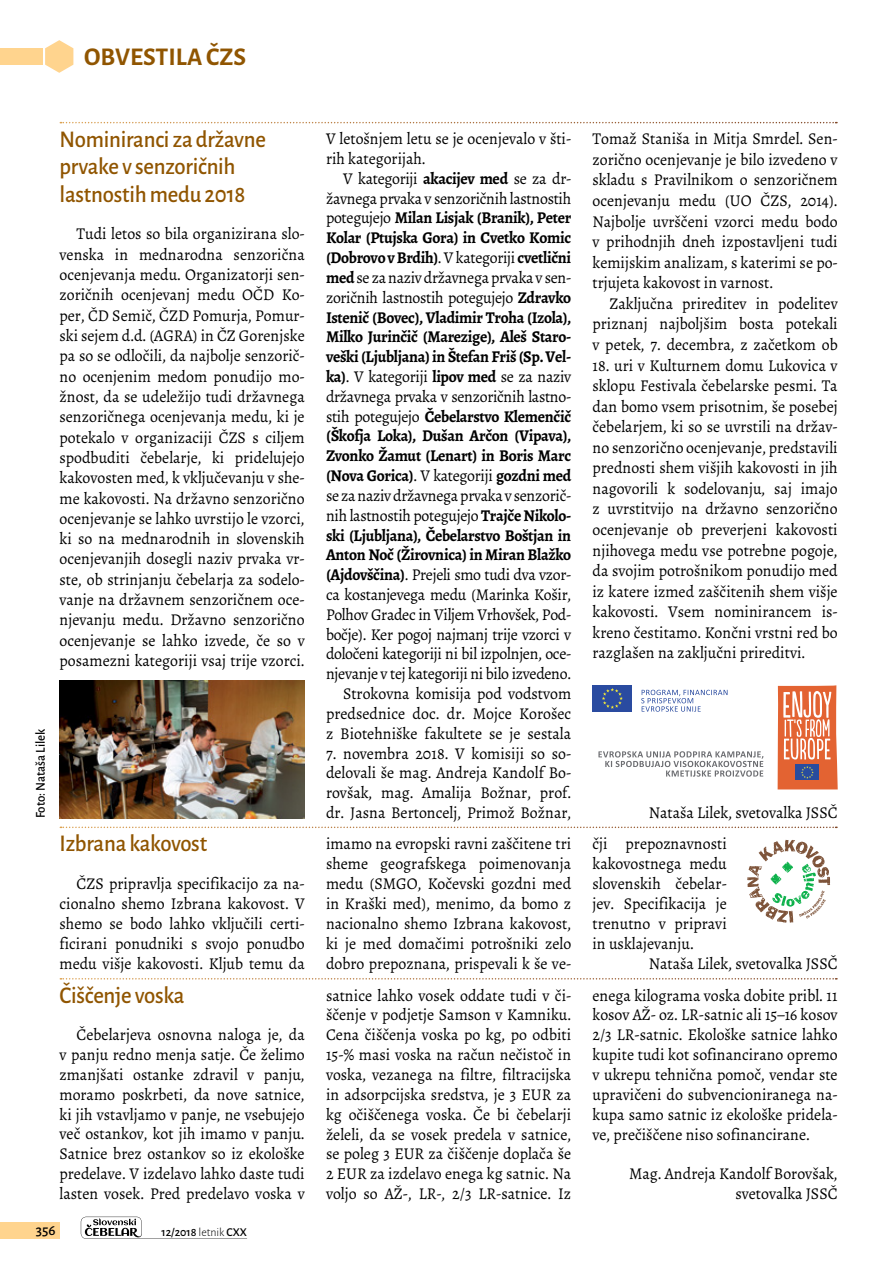
<style>
.page{position:relative;width:893px;height:1263px;background:#fff}
.page>*{position:absolute;margin:0;border:0;box-sizing:border-box;transform-origin:0 0}
.t1{font:700 25.5px "Alegreya Sans";color:#905501}
.t2{font:500 24px/27.6px "Alegreya Sans";letter-spacing:-.01em;color:#905501;scale:.95 1}
.t3{font:16.5px/20.5px "Alegreya";color:#000;text-align:justify;scale:.96 1}
.t4{font:16.5px/19.8px "Alegreya";letter-spacing:-.02em;color:#000;text-align:right;scale:.96 1}
.t5{font:500 15px "Alegreya Sans";color:#000}
.t6{font:500 13.5px "Alegreya Sans";color:#000;scale:.96 1}
.t7{font:500 12px "Alegreya Sans";color:#000}
.s1{font-weight:300}
.s2{font-weight:700}
</style>
<div class="page">
<svg style="left:81px;top:1217px;width:166px;height:22px"></svg>
<div style="left:0;top:48px;width:43px;height:17px;background:#ffd48e"></div>
<svg style="left:45px;top:40px;width:28px;height:33px"></svg>
<div style="left:0;top:1222px;width:60px;height:17px;background:#ffd48e"></div>
<svg style="left:60px;top:122px;width:776px;height:1px"></svg>
<img style="left:60px;top:680px;width:245px;height:138px">
<div style="left:593px;top:685px;width:39px;height:27px;background:#2a4ba0"></div>
<svg style="left:602px;top:688px;width:21px;height:21px"></svg>
<svg style="left:641px;top:690px;width:86px;height:22px"></svg>
<svg style="left:778px;top:685px;width:60px;height:104px;background:#de8567"></svg>
<svg style="left:598px;top:751px;width:165px;height:26px"></svg>
<svg style="left:60px;top:826px;width:778px;height:97px"></svg>
<svg style="left:60px;top:978px;width:776px;height:1px"></svg>
<h1 class="t1" style="left:84px;top:38px;width:163px">OBVESTILA ČZS</h1>
<h2 class="t2" style="left:60px;top:124px;width:219px">Nominiranci za državne prvake v senzoričnih lastnostih medu 2018</h2>
<p class="t3" style="left:60px;top:224px;width:257px;text-indent:17px">Tudi letos so bila organizirana slo&shy;venska in mednarodna senzorična ocenjevanja medu. Organizatorji sen&shy;zoričnih ocenjevanj medu OČD Ko&shy;per, ČD Semič, ČZD Pomurja, Pomur&shy;ski sejem d.d. (AGRA) in ČZ Gorenjske pa so se odločili, da najbolje senzorič&shy;no ocenjenim medom ponudijo mo&shy;žnost, da se udeležijo tudi državnega senzoričnega ocenjevanja medu, ki je potekalo v organizaciji ČZS s ciljem spodbuditi čebelarje, ki pridelujejo kakovosten med, k vključevanju v she&shy;me kakovosti. Na državno senzorično ocenjevanje se lahko uvrstijo le vzorci, ki so na mednarodnih in slovenskih ocenjevanjih dosegli naziv prvaka vr&shy;ste, ob strinjanju čebelarja za sodelo&shy;vanje na državnem senzoričnem oce&shy;njevanju medu. Državno senzorično ocenjevanje se lahko izvede, če so v posamezni kategoriji vsaj trije vzorci.</p>
<p class="t6" style="left:31px;top:818px;width:95px;rotate:-90deg">Foto: Nataša Lilek</p>
<h2 class="t2" style="left:60px;top:828px;width:157px">Izbrana kakovost</h2>
<p class="t3" style="left:60px;top:873px;width:257px;text-indent:17px">ČZS pripravlja specifikacijo za na&shy;cionalno shemo Izbrana kakovost. V shemo se bodo lahko vključili certi&shy;ficirani ponudniki s svojo ponudbo medu višje kakovosti. Kljub temu da</p>
<h2 class="t2" style="left:60px;top:980px;width:133px">Čiščenje voska</h2>
<p class="t3" style="left:60px;top:1024px;width:257px;line-height:20px;text-indent:17px">Čebelarjeva osnovna naloga je, da v panju redno menja satje. Če želimo zmanjšati ostanke zdravil v panju, moramo poskrbeti, da nove satnice, ki jih vstavljamo v panje, ne vsebujejo več ostankov, kot jih imamo v panju.<br>Satnice brez ostankov so iz ekološke predelave. V izdelavo lahko daste tudi lasten vosek. Pred predelavo voska v</p>
<p class="t5" style="left:36px;top:1220px;width:21px">356</p>
<p class="t7" style="left:162px;top:1223px;width:87px">12/2018 <span class="s1">letnik</span> CXX</p>
<p class="t3" style="left:326px;top:129px;width:257px;line-height:19.8px">V letošnjem letu se je ocenjevalo v šti&shy;rih kategorijah.</p>
<p class="t4" style="left:326px;top:169px;width:257px">V kategoriji <span class="s2">akacijev med</span> se za dr&shy;žavnega prvaka v senzoričnih lastnostih potegujejo <span class="s2">Milan Lisjak (Branik), Peter Kolar (Ptujska Gora) in Cvetko Komic (Dobrovo v Brdih)</span>. V kategoriji <span class="s2">cvetlični med</span> se za naziv državnega prvaka v sen&shy;zoričnih lastnostih potegujejo <span class="s2">Zdravko Istenič (Bovec), Vladimir Troha (Izola), Milko Jurinčič (Marezige), Aleš Staro&shy;veški (Ljubljana) in Štefan Friš (Sp. Vel&shy;ka)</span>. V kategoriji <span class="s2">lipov med</span> se za naziv državnega prvaka v senzoričnih lastno&shy;stih potegujejo <span class="s2">Čebelarstvo Klemenčič (Škofja Loka), Dušan Arčon (Vipava), Zvonko Žamut (Lenart) in Boris Marc (Nova Gorica)</span>. V kategoriji <span class="s2">gozdni med </span>se za naziv državnega prvaka v senzorič&shy;nih lastnostih potegujejo <span class="s2">Trajče Nikolo&shy;ski (Ljubljana), Čebelarstvo Boštjan in Anton Noč (Žirovnica) in Miran Blažko (Ajdovščina)</span>. Prejeli smo tudi dva vzor&shy;ca kostanjevega medu (Marinka Košir, Polhov Gradec in Viljem Vrhovšek, Pod&shy;bočje). Ker pogoj najmanj trije vzorci v določeni kategoriji ni bil izpolnjen, oce&shy;njevanje v tej kategoriji ni bilo izvedeno.<br>Strokovna komisija pod vodstvom predsednice doc. dr. Mojce Korošec z Biotehniške fakultete se je sestala</p>
<p class="t3" style="left:326px;top:743px;width:257px;line-height:19.8px">7. novembra 2018. V komisiji so so&shy;delovali še mag. Andreja Kandolf Bo&shy;rovšak, mag. Amalija Božnar, prof. dr. Jasna Bertoncelj, Primož Božnar,</p>
<p class="t3" style="left:592px;top:129px;width:257px">Tomaž Staniša in Mitja Smrdel. Sen&shy;zorično ocenjevanje je bilo izvedeno v skladu s Pravilnikom o senzoričnem ocenjevanju medu (UO ČZS, 2014).<br>Najbolje uvrščeni vzorci medu bodo v prihodnjih dneh izpostavljeni tudi kemijskim analizam, s katerimi se po&shy;trjujeta kakovost in varnost.</p>
<p class="t3" style="left:592px;top:293px;width:257px;text-indent:17px">Zaključna prireditev in podelitev priznanj najboljšim bosta potekali v petek, 7. decembra, z začetkom ob</p>
<p class="t3" style="left:592px;top:355px;width:257px">18. uri v Kulturnem domu Lukovica v sklopu Festivala čebelarske pesmi. Ta dan bomo vsem prisotnim, še posebej čebelarjem, ki so se uvrstili na držav&shy;no senzorično ocenjevanje, predstavili prednosti shem višjih kakovosti in jih nagovorili k sodelovanju, saj imajo z uvrstitvijo na državno senzorično ocenjevanje ob preverjeni kakovosti njihovega medu vse potrebne pogoje, da svojim potrošnikom ponudijo med iz katere izmed zaščitenih shem višje kakovosti. Vsem nominirancem is&shy;kreno čestitamo. Končni vrstni red bo razglašen na zaključni prireditvi.</p>
<p class="t3" style="left:649px;top:802px;width:198px">Nataša Lilek, svetovalka JSSČ</p>
<p class="t3" style="left:326px;top:833px;width:257px;line-height:20.1px">imamo na evropski ravni zaščitene tri sheme geografskega poimenovanja medu (SMGO, Kočevski gozdni med in Kraški med), menimo, da bomo z nacionalno shemo Izbrana kakovost, ki je med domačimi potrošniki zelo dobro prepoznana, prispevali k še ve-</p>
<p class="t3" style="left:592px;top:834px;width:141px;line-height:20.1px">čji prepoznavnosti kakovostnega medu slovenskih čebelar&shy;jev. Specifikacija je trenutno v pripravi in usklajevanju.</p>
<p class="t3" style="left:649px;top:954px;width:198px">Nataša Lilek, svetovalka JSSČ</p>
<p class="t3" style="left:326px;top:985px;width:257px;line-height:19.8px">satnice lahko vosek oddate tudi v či&shy;ščenje v podjetje Samson v Kamniku.<br>Cena čiščenja voska po kg, po odbiti 15-% masi voska na račun nečistoč in voska, vezanega na filtre, filtracijska in adsorpcijska sredstva, je 3 EUR za kg očiščenega voska. Če bi čebelarji želeli, da se vosek predela v satnice, se poleg 3 EUR za čiščenje doplača še 2 EUR za izdelavo enega kg satnic. Na voljo so AŽ-, LR-, 2/3 LR-satnice. Iz</p>
<p class="t3" style="left:592px;top:985px;width:257px;line-height:19.8px">enega kilograma voska dobite pribl. 11 kosov AŽ- oz. LR-satnic ali 15–16 kosov 2/3 LR-satnic. Ekološke satnice lahko kupite tudi kot sofinancirano opremo v ukrepu tehnična pomoč, vendar ste upravičeni do subvencioniranega na&shy;kupa samo satnic iz ekološke pridela&shy;ve, prečiščene niso sofinancirane.</p>
<p class="t3" style="left:629px;top:1164px;width:219px;line-height:19.8px;text-align:right">Mag. Andreja Kandolf Borovšak, svetovalka JSSČ</p>
</div>
